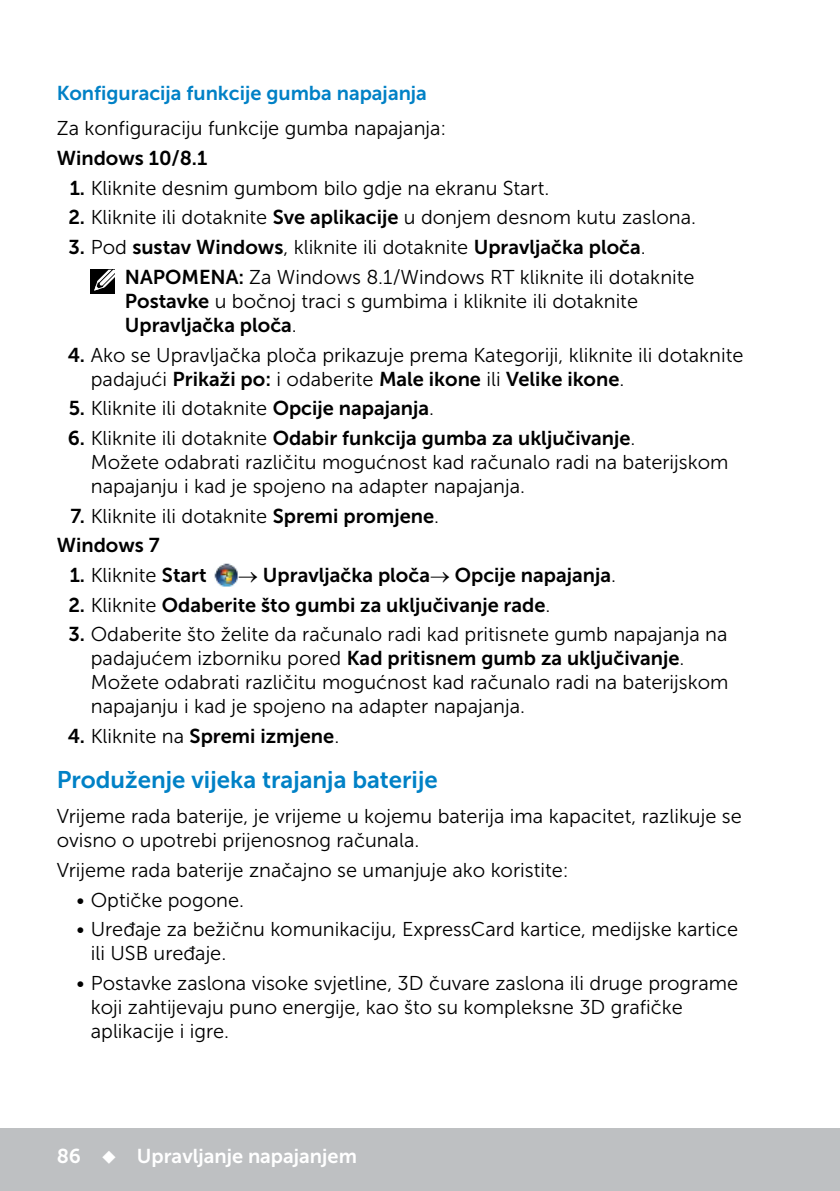
<style>
.page{position:relative;width:840px;height:1191px;background:#fff}
.page>*{position:absolute;margin:0;border:0;box-sizing:border-box;transform-origin:0 0}
.Head2{font:24px "Museo Sans For Dell 700";color:#0081c6}
.Note_indent{font:20px/24px "Museo Sans For Dell 300";color:#000}
.Paragraph{font:20px/24px "Museo Sans For Dell 300";color:#000}
.Paragraph-2{font:20px "Museo Sans For Dell 700";color:#000}
.Head3{font:20px "Museo Sans For Dell 700";color:#0081c6}
.t1{font:20px "Museo Sans For Dell 700";color:#fff}
.s1{font-family:"Museo Sans For Dell 700"}
.s2{font-family:"Museo Sans For Dell 300"}
</style>
<div class="page">
<div style="left:0;top:1128px;width:839px;height:63px;background:#bec0c2"></div>
<img style="left:214px;top:563px;width:24px;height:24px">
<div style="left:91px;top:270px;width:24px;height:24px;background:#000"></div>
<svg style="left:94px;top:270px;width:21px;height:21px"></svg>
<p class="Head3" style="left:57px;top:82px;width:371px">Konfiguracija funkcije gumba napajanja</p>
<p class="Paragraph" style="left:57px;top:117px;width:391px">Za konfiguraciju funkcije gumba napajanja:</p>
<p class="Paragraph-2" style="left:57px;top:147px;width:152px">Windows 10/8.1</p>
<p class="Note_indent" style="left:70px;top:176px;width:481px"><span class="s1">1.</span> Kliknite desnim gumbom bilo gdje na ekranu Start.</p>
<p class="Note_indent" style="left:68px;top:206px;width:629px"><span class="s1">2.</span> Kliknite ili dotaknite <span class="s1">Sve aplikacije</span> u donjem desnom kutu zaslona.</p>
<p class="Paragraph-2" style="left:69px;top:236px;width:578px">3. <span class="s2">Pod</span> sustav Windows<span class="s2">, kliknite ili dotaknite</span> Upravljačka ploča<span class="s2">.</span></p>
<p class="Note_indent" style="left:125px;top:265px;width:571px"><span class="s1">NAPOMENA:</span> Za Windows 8.1/Windows RT kliknite ili dotaknite<br><span class="s1">Postavke</span> u bočnoj traci s gumbima i kliknite ili dotaknite<br><span class="s1">Upravljačka ploča</span>.</p>
<p class="Note_indent" style="left:91px;top:343px;width:654px;text-indent:-23px"><span class="s1">4.</span> Ako se Upravljačka ploča prikazuje prema Kategoriji, kliknite ili dotaknite padajući <span class="s1">Prikaži po:</span> i odaberite <span class="s1">Male ikone</span> ili <span class="s1">Velike ikone</span>.</p>
<p class="Note_indent" style="left:69px;top:396px;width:366px"><span class="s1">5.</span> Kliknite ili dotaknite <span class="s1">Opcije napajanja</span>.</p>
<p class="Note_indent" style="left:91px;top:426px;width:638px;text-indent:-23px"><span class="s1">6.</span> Kliknite ili dotaknite <span class="s1">Odabir funkcija gumba za uključivanje</span>.<br>Možete odabrati različitu mogućnost kad računalo radi na baterijskom napajanju i kad je spojeno na adapter napajanja.</p>
<p class="Note_indent" style="left:70px;top:504px;width:370px"><span class="s1">7.</span> Kliknite ili dotaknite <span class="s1">Spremi promjene</span>.</p>
<p class="Paragraph-2" style="left:57px;top:534px;width:104px">Windows 7</p>
<p class="Note_indent" style="left:70px;top:563px;width:138px"><span class="s1">1.</span> Kliknite <span class="s1">Start</span></p>
<p class="Paragraph-2" style="left:238px;top:564px;width:379px">→ Upravljačka ploča→ Opcije napajanja<span class="s2">.</span></p>
<p class="Paragraph-2" style="left:68px;top:593px;width:483px">2. <span class="s2">Kliknite</span> Odaberite što gumbi za uključivanje rade<span class="s2">.</span></p>
<p class="Note_indent" style="left:91px;top:622px;width:638px;text-indent:-22px"><span class="s1">3.</span> Odaberite što želite da računalo radi kad pritisnete gumb napajanja na padajućem izborniku pored <span class="s1">Kad pritisnem gumb za uključivanje</span>.<br>Možete odabrati različitu mogućnost kad računalo radi na baterijskom napajanju i kad je spojeno na adapter napajanja.</p>
<p class="Paragraph-2" style="left:68px;top:725px;width:273px">4. <span class="s2">Kliknite na</span> Spremi izmjene<span class="s2">.</span></p>
<p class="Head2" style="left:57px;top:766px;width:382px">Produženje vijeka trajanja baterije</p>
<p class="Paragraph" style="left:57px;top:804px;width:686px">Vrijeme rada baterije, je vrijeme u kojemu baterija ima kapacitet, razlikuje se ovisno o upotrebi prijenosnog računala.</p>
<p class="Paragraph" style="left:57px;top:858px;width:513px">Vrijeme rada baterije značajno se umanjuje ako koristite:</p>
<p class="Note_indent" style="left:77px;top:888px;width:169px">• Optičke pogone.</p>
<p class="Note_indent" style="left:91px;top:917px;width:648px;text-indent:-14px">• Uređaje za bežičnu komunikaciju, ExpressCard kartice, medijske kartice ili USB uređaje.</p>
<p class="Note_indent" style="left:91px;top:971px;width:648px;text-indent:-14px">• Postavke zaslona visoke svjetline, 3D čuvare zaslona ili druge programe koji zahtijevaju puno energije, kao što su kompleksne 3D grafičke aplikacije i igre.</p>
<p class="t1" style="left:57px;top:1144px;width:301px">86 ◆ Upravljanje napajanjem</p>
</div>
